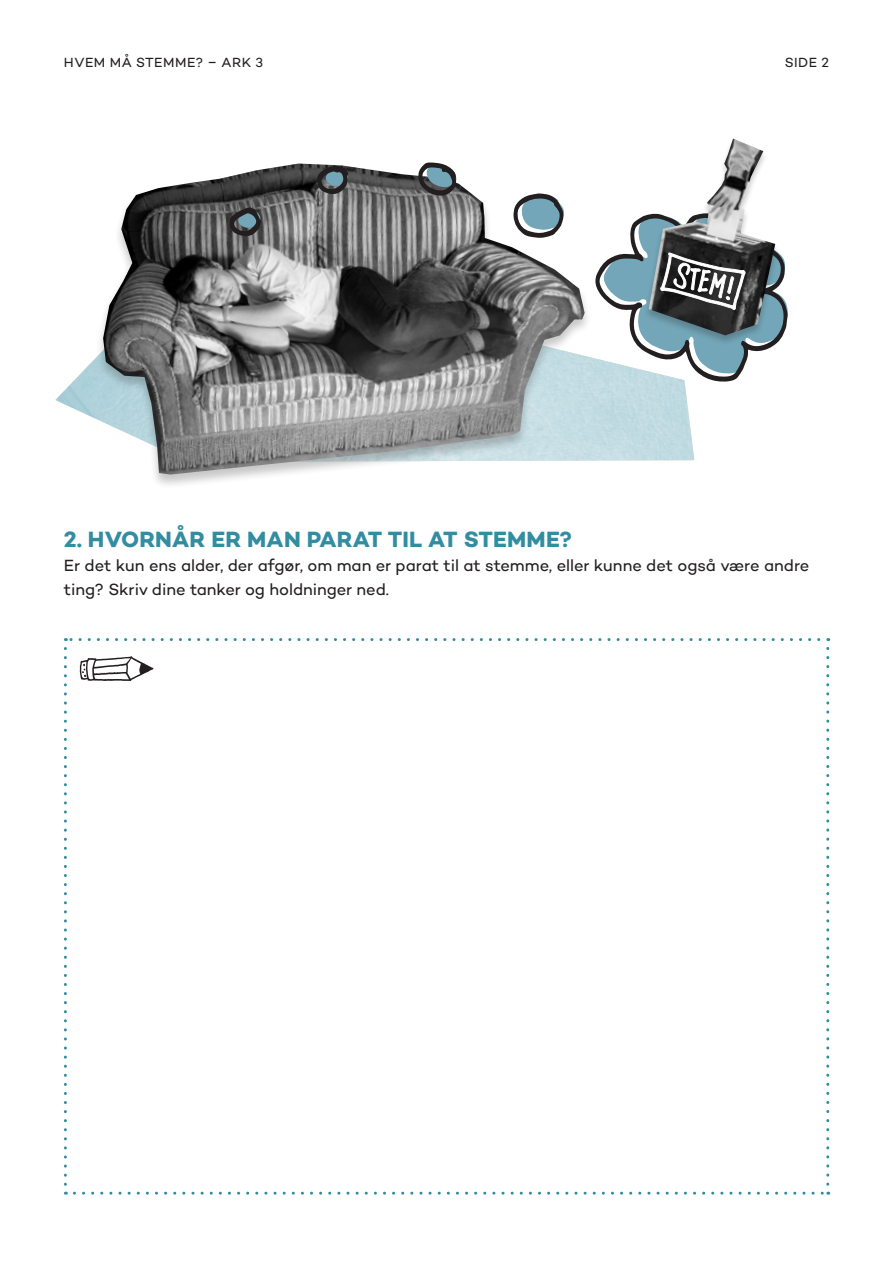
<style>
.page{position:relative;width:893px;height:1263px;background:#fff}
.page>*{position:absolute;margin:0;border:0;box-sizing:border-box;transform-origin:0 0}
.t1{font:700 22.5px "Campton";letter-spacing:.01em;color:#328da1}
.t2{font:16.5px/24px "Campton";letter-spacing:-.005em;color:#231f20}
.t3{font:13.5px "Campton";letter-spacing:.035em;color:#231f20}
</style>
<div class="page">
<img style="left:55px;top:357px;width:639px;height:104px">
<div style="left:95px;top:162px;width:497px;height:327px;background:#231f20;opacity:.25"></div>
<img style="left:103px;top:164px;width:482px;height:311px">
<svg style="left:64px;top:648px;width:3px;height:547px"></svg>
<svg style="left:74px;top:1192px;width:755px;height:3px"></svg>
<svg style="left:826px;top:638px;width:3px;height:546px"></svg>
<svg style="left:65px;top:638px;width:754px;height:3px"></svg>
<svg style="left:80px;top:656px;width:73px;height:25px"></svg>
<svg style="left:513px;top:193px;width:51px;height:45px"></svg>
<svg style="left:418px;top:163px;width:39px;height:33px"></svg>
<svg style="left:317px;top:166px;width:31px;height:29px"></svg>
<svg style="left:230px;top:207px;width:31px;height:29px"></svg>
<img style="left:706px;top:139px;width:58px;height:74px">
<svg style="left:595px;top:213px;width:193px;height:169px"></svg>
<p class="t3" style="left:64px;top:53px;width:201px">HVEM MÅ STEMME? – ARK 3</p>
<p class="t3" style="left:785px;top:53px;width:46px">SIDE 2</p>
<p class="t1" style="left:64px;top:524px;width:510px">2. HVORNÅR ER MAN PARAT TIL AT STEMME?</p>
<p class="t2" style="left:64px;top:553px;width:747px">Er det kun ens alder, der afgør, om man er parat til at stemme, eller kunne det også være andre ting? Skriv dine tanker og holdninger ned.</p>
</div>
